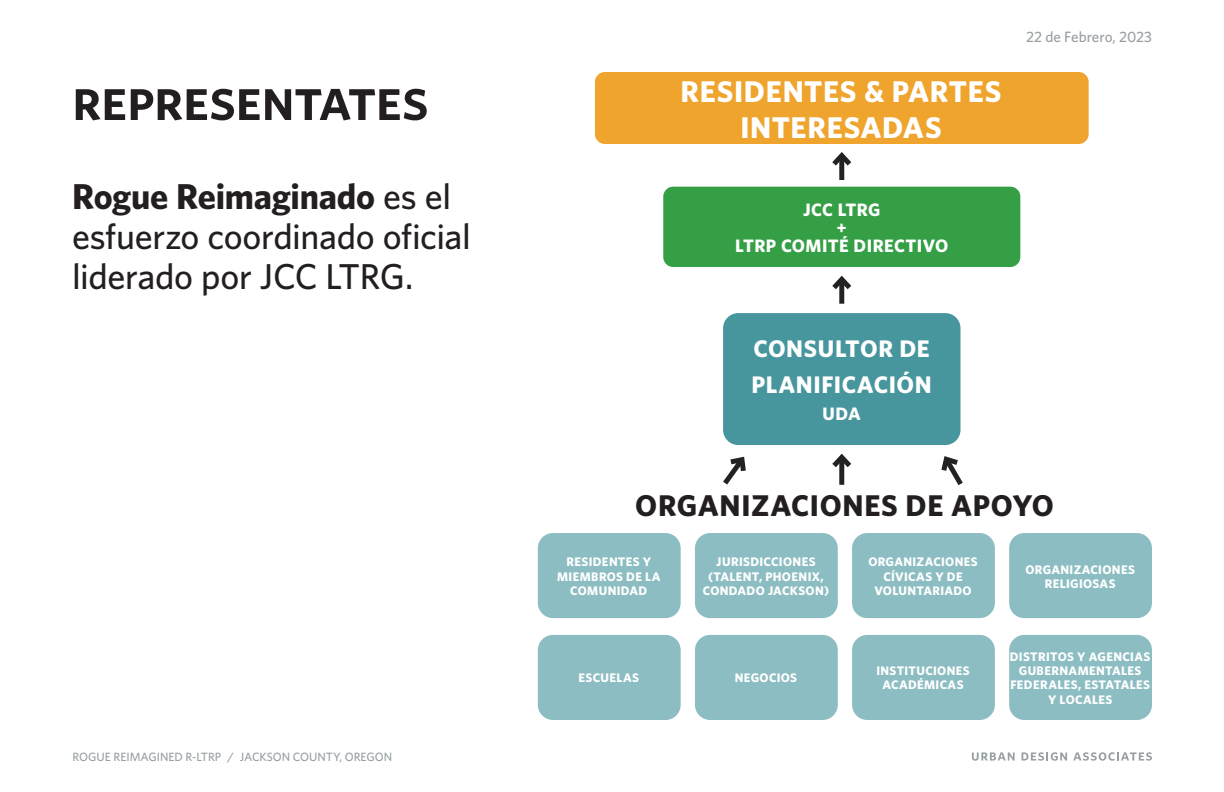
<style>
.page{position:relative;width:1224px;height:792px;background:#fff}
.page>*{position:absolute;margin:0;border:0;box-sizing:border-box;transform-origin:0 0}
.t1{font:600 60px "Whitney";letter-spacing:-.01em;color:#231f20}
.t2{font:500 36px/40px "Whitney";letter-spacing:-.01em;color:#231f20}
.t3{font:700 30px/36px "Whitney";letter-spacing:.025em;color:#fff;text-align:center}
.t4{font:700 30px "Whitney";letter-spacing:.02em;color:#231f20}
.t5{font:700 24px/36px "Whitney";letter-spacing:.025em;color:#fff}
.t6{font:700 18px/18px "Whitney";letter-spacing:.02em;color:#fff;text-align:center}
.t7{font:500 15px "Whitney";color:#979fa2}
.t8{font:700 12.4px/14.1px "Whitney";letter-spacing:.025em;color:#fff;text-align:center}
.t9{font:500 12px "Whitney";color:#979fa2}
.s1{font-weight:700}
</style>
<div class="page">
<svg style="left:972px;top:752px;width:43px;height:9px"></svg>
<svg style="left:1022px;top:752px;width:45px;height:9px"></svg>
<svg style="left:1073px;top:752px;width:79px;height:9px"></svg>
<div style="left:695px;top:533px;width:143px;height:85px;background:#8cbdc2;border-radius:15px"></div>
<div style="left:852px;top:533px;width:143px;height:85px;background:#8cbdc2;border-radius:15px"></div>
<div style="left:1009px;top:533px;width:143px;height:85px;background:#8cbdc2;border-radius:15px"></div>
<div style="left:538px;top:533px;width:143px;height:85px;background:#8cbdc2;border-radius:15px"></div>
<div style="left:852px;top:635px;width:143px;height:85px;background:#8cbdc2;border-radius:15px"></div>
<div style="left:1009px;top:635px;width:143px;height:85px;background:#8cbdc2;border-radius:15px"></div>
<div style="left:538px;top:635px;width:143px;height:85px;background:#8cbdc2;border-radius:15px"></div>
<div style="left:695px;top:635px;width:143px;height:85px;background:#8cbdc2;border-radius:15px"></div>
<div style="left:723px;top:313px;width:238px;height:132px;background:#47969d;border-radius:15px"></div>
<div style="left:663px;top:187px;width:357px;height:80px;background:#359f46;border-radius:10px"></div>
<div style="left:595px;top:72px;width:494px;height:72px;background:#efa42d;border-radius:10px"></div>
<div style="left:839px;top:279px;width:5px;height:25px;background:#222"></div>
<svg style="left:832px;top:275px;width:20px;height:20px"></svg>
<div style="left:839px;top:156px;width:5px;height:24px;background:#222"></div>
<svg style="left:832px;top:152px;width:20px;height:19px"></svg>
<svg style="left:941px;top:456px;width:22px;height:30px"></svg>
<div style="left:839px;top:457px;width:5px;height:28px;background:#222"></div>
<svg style="left:832px;top:453px;width:20px;height:20px"></svg>
<svg style="left:723px;top:456px;width:23px;height:29px"></svg>
<h1 class="t1" style="left:72px;top:59px;width:358px">representates</h1>
<h2 class="t2" style="left:72px;top:176px;width:400px"><span class="s1">Rogue Reimaginado</span> es el esfuerzo coordinado oficial liderado por JCC LTRG.</h2>
<p class="t9" style="left:72px;top:749px;width:321px">ROGUE REIMAGINED R-LTRP / JACKSON COUNTY, OREGON</p>
<h3 class="t3" style="left:681px;top:73px;width:322px">RESIDENTES &amp; PARTES<br>INTERESADAS</h3>
<h3 class="t6" style="left:735px;top:200px;width:214px">JCC LTRG<br>+<br>LTRP COMITÉ DIRECTIVO</h3>
<p class="t7" style="left:1026px;top:27px;width:127px">22 de Febrero, 2023</p>
<h3 class="t5" style="left:751px;top:330px;width:182px">CONSULTOR DE<br>PLANIFICACIÓN</h3>
<h3 class="t6" style="left:823px;top:405px;width:40px">UDA</h3>
<h3 class="t4" style="left:635px;top:486px;width:420px">ORGANIZACIONES DE APOYO</h3>
<p class="t8" style="left:557px;top:555px;width:105px">RESIDENTES Y<br>MIEMBROS DE LA<br>COMUNIDAD</p>
<p class="t8" style="left:703px;top:555px;width:128px">JURISDICCIONES (TALENT, PHOENIX,<br>CONDADO JACKSON)</p>
<p class="t8" style="left:868px;top:555px;width:111px">ORGANIZACIONES<br>CÍVICAS Y DE<br>VOLUNTARIADO</p>
<p class="t8" style="left:1025px;top:562px;width:111px">ORGANIZACIONES<br>RELIGIOSAS</p>
<p class="t8" style="left:579px;top:671px;width:62px">ESCUELAS</p>
<p class="t8" style="left:735px;top:671px;width:64px">NEGOCIOS</p>
<p class="t8" style="left:876px;top:664px;width:95px">INSTITUCIONES<br>ACADÉMICAS</p>
<p class="t8" style="left:1010px;top:650px;width:142px">DISTRITOS Y AGENCIAS<br>GUBERNAMENTALES<br>FEDERALES, ESTATALES<br>Y LOCALES</p>
</div>
